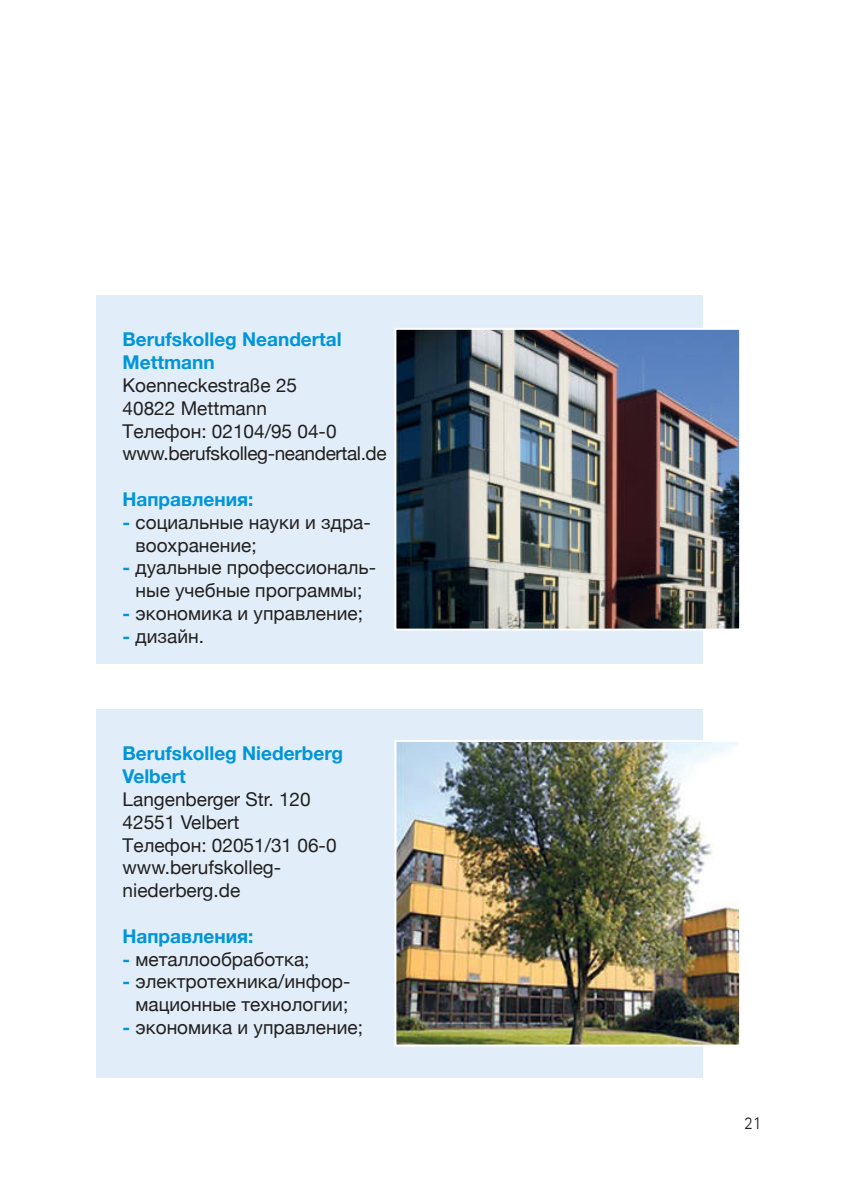
<style>
.page{position:relative;width:842px;height:1191px;background:#fff}
.page>*{position:absolute;margin:0;border:0;box-sizing:border-box;transform-origin:0 0}
.t1{font:19px/22.8px "Helvetica Neue";color:#221f1f}
.t2{font:700 19px/22.8px "Helvetica Neue";color:#0095d9}
.t3{font:300 18px "Agfa Rotis Sans Serif";color:#221f1f}
.s1{font-weight:700;color:#0095d9}
</style>
<div class="page">
<div style="left:96px;top:295px;width:607px;height:368px;background:#e1eef9"></div>
<div style="left:96px;top:709px;width:607px;height:368px;background:#e1eef9"></div>
<img style="left:397px;top:331px;width:341px;height:296px">
<div style="left:394px;top:328px;width:347px;height:302px;border:2px solid #fff"></div>
<img style="left:397px;top:743px;width:341px;height:300px">
<div style="left:394px;top:740px;width:347px;height:306px;border:2px solid #fff"></div>
<p class="t2" style="left:123px;top:329px;width:221px">Berufskolleg Neandertal<br>Mettmann</p>
<p class="t1" style="left:123px;top:375px;width:266px">Koenneckestraße 25<br>40822 Mettmann<br>Телефон: 02104/95 04-0 www.berufskolleg-neandertal.de</p>
<p class="t2" style="left:123px;top:488px;width:132px">Направления:</p>
<p class="t1" style="left:136px;top:512px;width:237px;text-indent:-13px"><span class="s1">-</span> социальные науки и здра&shy;воохранение;</p>
<p class="t1" style="left:123px;top:557px;width:255px;text-align:center"><span class="s1">-</span> дуальные профессиональ&shy;ные учебные программы;</p>
<p class="t1" style="left:123px;top:603px;width:242px"><span class="s1">-</span> экономика и управление;</p>
<p class="t1" style="left:123px;top:626px;width:83px"><span class="s1">-</span> дизайн.</p>
<p class="t2" style="left:123px;top:742px;width:222px">Berufskolleg Niederberg<br>Velbert</p>
<p class="t1" style="left:123px;top:789px;width:215px">Langenberger Str. 120<br>42551 Velbert<br>Телефон: 02051/31 06-0 www.berufskolleg&shy;niederberg.de</p>
<p class="t2" style="left:123px;top:925px;width:132px">Направления:</p>
<p class="t1" style="left:123px;top:948px;width:188px"><span class="s1">-</span> металлообработка;</p>
<p class="t1" style="left:123px;top:971px;width:230px;text-align:center"><span class="s1">-</span> электротехника/инфор&shy;мационные технологии;</p>
<p class="t1" style="left:123px;top:1017px;width:242px"><span class="s1">-</span> экономика и управление;</p>
<p class="t3" style="left:744px;top:1114px;width:19px">21</p>
</div>
